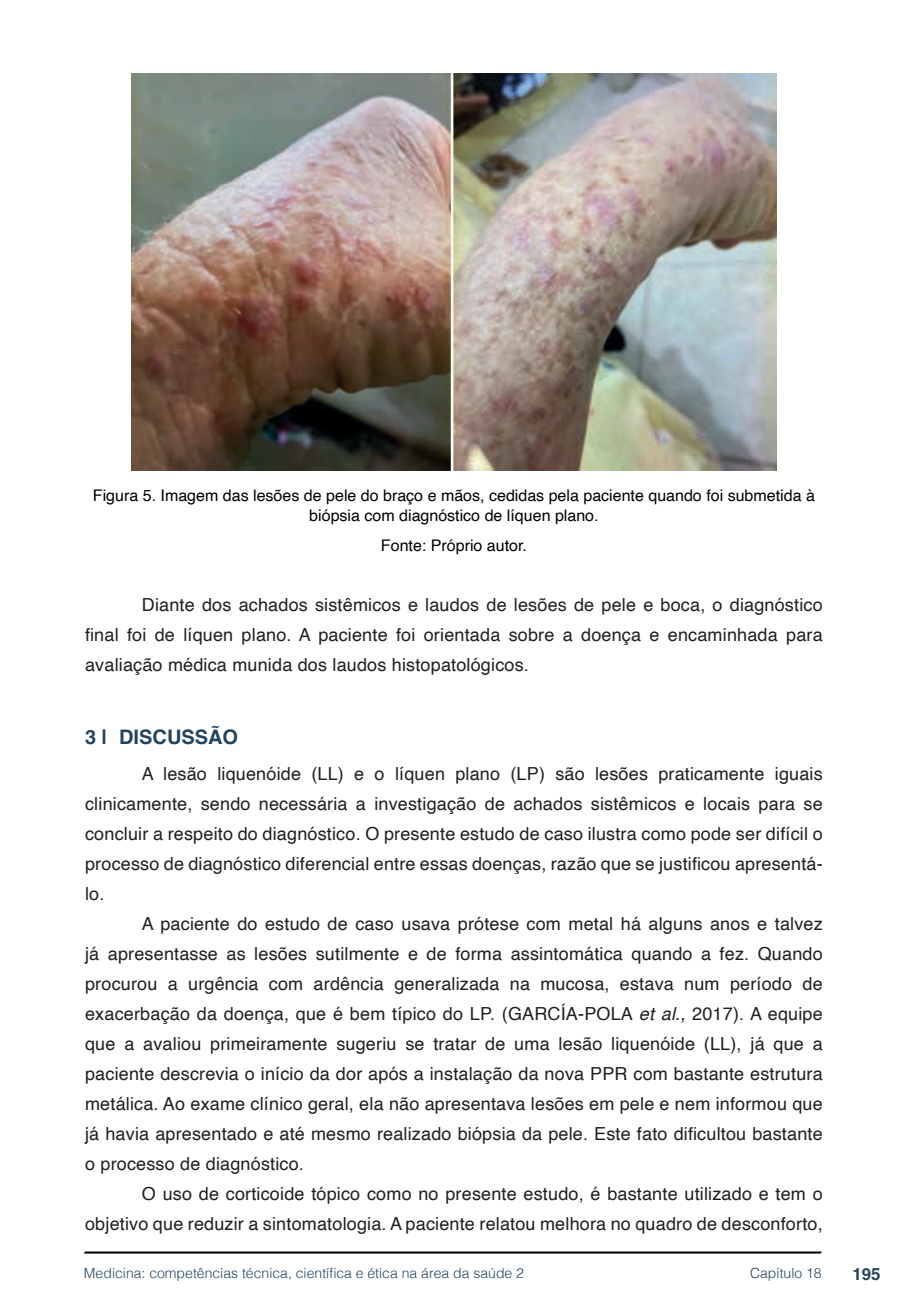
<style>
.page{position:relative;width:908px;height:1304px;background:#fff}
.page>*{position:absolute;margin:0;border:0;box-sizing:border-box;transform-origin:0 0}
.t1{font:700 20px "Helvetica";color:#23445f}
.t2{font:18px/30px "Helvetica";letter-spacing:.01em;color:#231f20;text-align:justify}
.t3{font:700 16.8px "Helvetica";color:#23445f}
.t4{font:16px/19.2px "Helvetica";color:#000;text-align:center}
.t5{font:300 14px "Helvetica";color:#23445f}
.s1{font-style:italic}
</style>
<div class="page">
<svg style="left:84px;top:1251px;width:737px;height:3px;background:#515151"></svg>
<img style="left:131px;top:74px;width:645px;height:397px">
<p class="t4" style="left:93px;top:487px;width:723px">Figura 5. Imagem das lesões de pele do braço e mãos, cedidas pela paciente quando foi submetida à biópsia com diagnóstico de líquen plano.</p>
<p class="t4" style="left:381px;top:536px;width:147px">Fonte: Próprio autor.</p>
<p class="t2" style="left:85px;top:590px;width:738px;text-indent:57px">Diante dos achados sistêmicos e laudos de lesões de pele e boca, o diagnóstico final foi de líquen plano. A paciente foi orientada sobre a doença e encaminhada para avaliação médica munida dos laudos histopatológicos.</p>
<p class="t1" style="left:85px;top:725px;width:154px">3 | DISCUSSÃO</p>
<p class="t2" style="left:85px;top:759px;width:738px;text-indent:57px">A lesão liquenóide (LL) e o líquen plano (LP) são lesões praticamente iguais clinicamente, sendo necessária a investigação de achados sistêmicos e locais para se concluir a respeito do diagnóstico. O presente estudo de caso ilustra como pode ser difícil o processo de diagnóstico diferencial entre essas doenças, razão que se justificou apresentá&shy;lo.</p>
<p class="t2" style="left:85px;top:909px;width:738px;text-indent:57px">A paciente do estudo de caso usava prótese com metal há alguns anos e talvez já apresentasse as lesões sutilmente e de forma assintomática quando a fez. Quando procurou a urgência com ardência generalizada na mucosa, estava num período de exacerbação da doença, que é bem típico do LP. (GARCÍA-POLA <span class="s1">et al.,</span> 2017). A equipe que a avaliou primeiramente sugeriu se tratar de uma lesão liquenóide (LL), já que a paciente descrevia o início da dor após a instalação da nova PPR com bastante estrutura metálica. Ao exame clínico geral, ela não apresentava lesões em pele e nem informou que já havia apresentado e até mesmo realizado biópsia da pele. Este fato dificultou bastante o processo de diagnóstico.</p>
<p class="t2" style="left:85px;top:1179px;width:738px;text-align:right">O uso de corticoide tópico como no presente estudo, é bastante utilizado e tem o objetivo que reduzir a sintomatologia. A paciente relatou melhora no quadro de desconforto,</p>
<p class="t5" style="left:84px;top:1261px;width:441px">Medicina: competências técnica, científica e ética na área da saúde 2</p>
<p class="t5" style="left:749px;top:1261px;width:73px">Capítulo 18</p>
<p class="t3" style="left:851px;top:1264px;width:30px">195</p>
</div>
